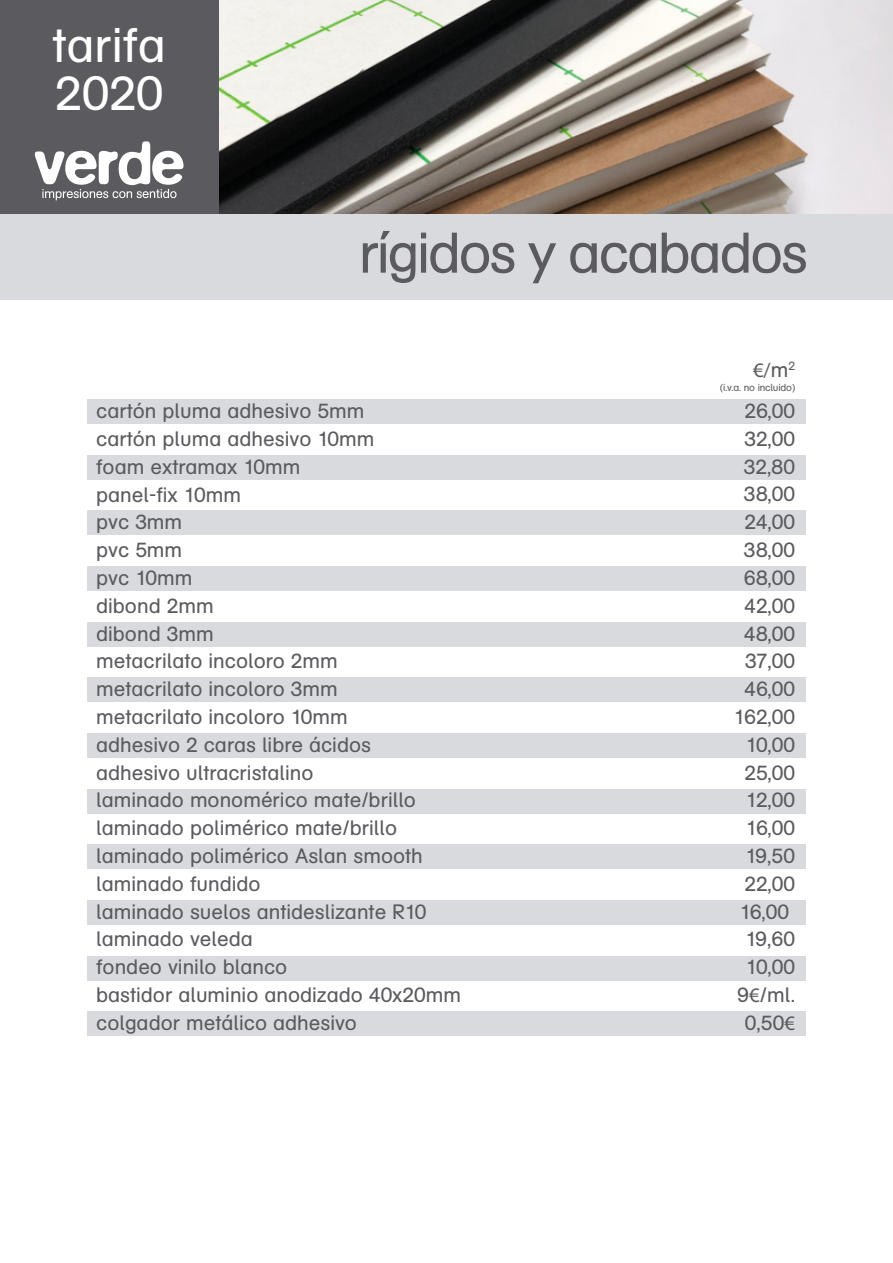
<style>
.page{position:relative;width:893px;height:1263px;background:#fff}
.page>*{position:absolute;margin:0;border:0;box-sizing:border-box;transform-origin:0 0}
.t1{font:56.7px "AG Schulbuch BQ";letter-spacing:-.04em;color:#5b5b5f}
.t2{font:48.15px/47.8px "AG Schulbuch BQ";color:#fff}
.t3{font:20.7px/27.8px "AG Schulbuch BQ";color:#5b5b5f}
.t4{font:20.7px "Myriad Pro";color:#5b5b5f}
.t5{font:10.05px "AG Schulbuch BQ";letter-spacing:-.02em;color:#5b5b5f}
.s1{font-family:"AG Schulbuch BQ"}
.s2{font-family:"Myriad Pro"}
</style>
<div class="page">
<img style="left:218px;top:0;width:675px;height:215px">
<div style="left:0;top:0;width:218px;height:221px;background:#5b5b5f"></div>
<div style="left:0;top:215px;width:893px;height:85px;background:#d8dade"></div>
<svg style="left:35px;top:141px;width:149px;height:59px"></svg>
<div style="left:87px;top:399px;width:719px;height:25px;background:#d8dade"></div>
<div style="left:87px;top:455px;width:719px;height:24px;background:#d8dade"></div>
<div style="left:87px;top:511px;width:719px;height:24px;background:#d8dade"></div>
<div style="left:87px;top:566px;width:719px;height:25px;background:#d8dade"></div>
<div style="left:87px;top:622px;width:719px;height:24px;background:#d8dade"></div>
<div style="left:87px;top:677px;width:719px;height:25px;background:#d8dade"></div>
<div style="left:87px;top:733px;width:719px;height:25px;background:#d8dade"></div>
<div style="left:87px;top:789px;width:719px;height:24px;background:#d8dade"></div>
<div style="left:87px;top:844px;width:719px;height:25px;background:#d8dade"></div>
<div style="left:87px;top:900px;width:719px;height:25px;background:#d8dade"></div>
<div style="left:87px;top:956px;width:719px;height:24px;background:#d8dade"></div>
<div style="left:87px;top:1011px;width:719px;height:25px;background:#d8dade"></div>
<h2 class="t2" style="left:52px;top:22px;width:115px">tarifa<br>2020</h2>
<h1 class="t1" style="left:359px;top:221px;width:451px">rígidos y acabados</h1>
<p class="t4" style="left:753px;top:359px;width:44px">€/<span class="s1">m</span><sup>2</sup></p>
<p class="t5" style="left:720px;top:382px;width:77px">(i.v.a. no incluido)</p>
<p class="t3" style="left:96px;top:397px;width:366px">cartón pluma adhesivo 5mm<br>cartón pluma adhesivo 10mm<br>foam extramax 10mm<br>panel-fix 10mm<br>pvc 3mm<br>pvc 5mm<br>pvc 10mm<br>dibond 2mm<br>dibond 3mm<br>metacrilato incoloro 2mm<br>metacrilato incoloro 3mm<br>metacrilato incoloro 10mm<br>adhesivo 2 caras libre ácidos<br>adhesivo ultracristalino<br>laminado monomérico mate/brillo laminado polimérico mate/brillo laminado polimérico Aslan smooth laminado fundido<br>laminado suelos antideslizante R10 laminado veleda<br>fondeo vinilo blanco<br>bastidor aluminio anodizado 40x20mm colgador metálico adhesivo</p>
<p class="t3" style="left:734px;top:397px;width:63px;text-align:center">26,00<br>32,00<br>32,80<br>38,00<br>24,00<br>38,00<br>68,00<br>42,00<br>48,00<br>37,00<br>46,00<br>162,00<br>10,00<br>25,00<br>12,00<br>16,00<br>19,50<br>22,00<br>16,00<br>19,60<br>10,00<br>9<span class="s2">€</span>/ml.<br>0,50<span class="s2">€</span></p>
</div>
